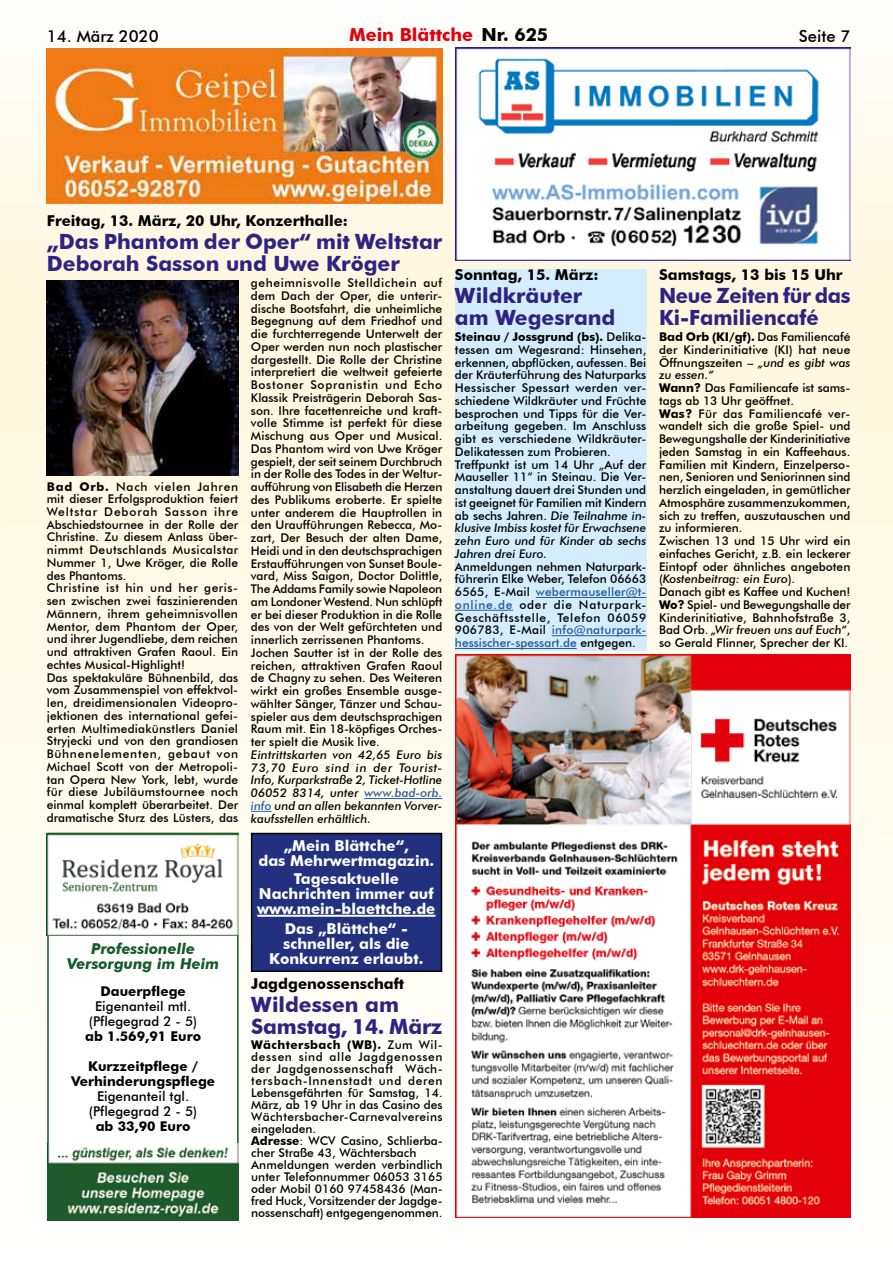
<style>
.page{position:relative;width:893px;height:1263px;background:#fff}
.page>*{position:absolute;margin:0;border:0;box-sizing:border-box;transform-origin:0 0}
.t1{font:700 21px/22.5px "Futura BT";color:#2e2382}
.t2{font:700 21px/22.5px "Futura BT";color:#2e2382;scale:.96 1}
.t3{font:700 18px "Futura BT";color:#e3000b}
.t4{font:500 16.5px "Futura BT";color:#000}
.t5{font:700 15px/15px "Futura BT";color:#fff;text-align:center}
.t6{font:700 15px "Futura BT";color:#000}
.t7{font:italic 700 15px/15px "Futura BT";color:#175a2a;text-align:center}
.t8{font:700 13.5px/15px "Futura BT";color:#000;text-align:center}
.t9{font:500 13.5px/15px "Futura BT";color:#000;text-align:center}
.t10{font:500 12px/12.8px "Futura BT";color:#000}
.t11{font:italic 500 12px/12.8px "Futura BT";color:#000;text-align:justify}
.s1{color:#000}
.s2{color:#22599b}
.s3{font-weight:700}
.s4{font-style:italic}
</style>
<div class="page">
<img style="left:0;top:47px;width:893px;height:1174px">
<img style="left:455px;top:655px;width:395px;height:562px">
<div style="left:252px;top:833px;width:189px;height:138px;background:#21317f"></div>
<div style="left:251px;top:833px;width:191px;height:139px;border:2px solid #000"></div>
<hr style="left:257px;top:915px;width:178px;height:2px;background:#fff">
<div style="left:47px;top:833px;width:192px;height:387px;background:#fff;border:2px solid #175a2a"></div>
<img style="left:47px;top:833px;width:191px;height:102px">
<img style="left:47px;top:1144px;width:192px;height:76px">
<img style="left:47px;top:49px;width:395px;height:154px">
<img style="left:47px;top:280px;width:191px;height:196px">
<hr style="left:364px;top:798px;width:78px;height:1px;background:#22599b">
<svg style="left:251px;top:811px;width:21px;height:1px"></svg>
<div style="left:455px;top:269px;width:191px;height:381px;background:#d4edfc"></div>
<hr style="left:536px;top:597px;width:110px;height:1px;background:#22599b">
<hr style="left:455px;top:610px;width:58px;height:1px;background:#22599b">
<hr style="left:552px;top:635px;width:94px;height:1px;background:#22599b">
<hr style="left:455px;top:648px;width:122px;height:1px;background:#22599b">
<img style="left:455px;top:48px;width:395px;height:213px">
<h3 class="t4" style="left:47px;top:26px;width:114px">14. März 2020</h3>
<h2 class="t3" style="left:349px;top:24px;width:201px">Mein Blättche <span class="s1">Nr. 625</span></h2>
<h3 class="t4" style="left:799px;top:26px;width:53px">Seite 7</h3>
<p class="t6" style="left:47px;top:212px;width:303px">Freitag, 13. März, 20 Uhr, Konzerthalle:</p>
<h1 class="t1" style="left:47px;top:230px;width:397px">„Das Phantom der Oper“ mit Weltstar<br>Deborah Sasson und Uwe Kröger</h1>
<p class="t10" style="left:251px;top:276px;width:193px">geheimnisvolle Stelldichein auf dem Dach der Oper, die unterir&shy;dische Bootsfahrt, die unheimliche Begegnung auf dem Friedhof und die furchterregende Unterwelt der Oper werden nun noch plastischer dargestellt. Die Rolle der Christine interpretiert die weltweit gefeierte Bostoner Sopranistin und Echo Klassik Preisträgerin Deborah Sas&shy;son. Ihre facettenreiche und kraft&shy;volle Stimme ist perfekt für diese Mischung aus Oper und Musical.<br>Das Phantom wird von Uwe Kröger gespielt, der seit seinem Durchbruch in der Rolle des Todes in der Weltur&shy;aufführung von Elisabeth die Herzen des Publikums eroberte. Er spielte unter anderem die Hauptrollen in den Uraufführungen Rebecca, Mo&shy;zart, Der Besuch der alten Dame, Heidi und in den deutschsprachigen Erstaufführungen von Sunset Boule&shy;vard, Miss Saigon, Doctor Dolittle, The Addams Family sowie Napoleon am Londoner Westend. Nun schlüpft er bei dieser Produktion in die Rolle des von der Welt gefürchteten und innerlich zerrissenen Phantoms.<br>Jochen Sautter ist in der Rolle des reichen, attraktiven Grafen Raoul de Chagny zu sehen. Des Weiteren wirkt ein großes Ensemble ausge&shy;wählter Sänger, Tänzer und Schau&shy;spieler aus dem deutschsprachigen Raum mit. Ein 18-köpfiges Orches&shy;ter spielt die Musik live.</p>
<p class="t11" style="left:251px;top:748px;width:193px">Eintrittskarten von 42,65 Euro bis 73,70 Euro sind in der Tourist-Info, Kurparkstraße 2, Ticket-Hotline 06052 8314, unter <span class="s2">www.bad-orb. info</span> und an allen bekannten Vorver&shy;kaufsstellen erhältlich.</p>
<p class="t10" style="left:47px;top:480px;width:193px"><span class="s3">Bad Orb.</span> Nach vielen Jahren mit dieser Erfolgsproduktion feiert<br>Weltstar Deborah Sasson ihre<br>Abschiedstournee in der Rolle der<br>Christine. Zu diesem Anlass über&shy;nimmt Deutschlands Musicalstar<br>Nummer 1, Uwe Kröger, die Rolle des Phantoms.<br>Christine ist hin und her geris&shy;sen zwischen zwei faszinierenden<br>Männern, ihrem geheimnisvollen<br>Mentor, dem Phantom der Oper, und ihrer Jugendliebe, dem reichen und attraktiven Grafen Raoul. Ein echtes Musical-Highlight!<br>Das spektakuläre Bühnenbild, das vom Zusammenspiel von effektvol&shy;len, dreidimensionalen Videopro&shy;jektionen des international gefei&shy;erten Multimediakünstlers Daniel<br>Stryjecki und von den grandiosen<br>Bühnenelementen, gebaut von<br>Michael Scott von der Metropoli&shy;tan Opera New York, lebt, wurde für diese Jubiläumstournee noch einmal komplett überarbeitet. Der dramatische Sturz des Lüsters, das</p>
<p class="t7" style="left:67px;top:941px;width:154px">Professionelle<br>Versorgung im Heim</p>
<p class="t8" style="left:100px;top:984px;width:87px">Dauerpflege</p>
<p class="t9" style="left:89px;top:999px;width:110px">Eigenanteil mtl. (Pflegegrad 2 - 5)</p>
<p class="t8" style="left:85px;top:1029px;width:117px">ab 1.569,91 Euro</p>
<p class="t8" style="left:71px;top:1059px;width:145px">Kurzzeitpflege /<br>Verhinderungspflege</p>
<p class="t9" style="left:89px;top:1089px;width:110px">Eigenanteil tgl. (Pflegegrad 2 - 5)</p>
<p class="t8" style="left:96px;top:1119px;width:96px">ab 33,90 Euro</p>
<p class="t5" style="left:258px;top:838px;width:177px">„Mein Blättche“,<br>das Mehrwertmagazin.</p>
<p class="t5" style="left:257px;top:871px;width:180px">Tagesaktuelle<br>Nachrichten immer auf www.mein-blaettche.de</p>
<p class="t5" style="left:269px;top:920px;width:156px">Das „Blättche“ - schneller, als die<br>Konkurrenz erlaubt.</p>
<p class="t6" style="left:251px;top:975px;width:154px">Jagdgenossenschaft</p>
<h1 class="t1" style="left:251px;top:993px;width:193px">Wildessen am<br>Samstag, 14. März</h1>
<p class="t10" style="left:251px;top:1039px;width:193px;line-height:12px"><span class="s3">Wächtersbach (WB).</span> Zum Wil&shy;dessen sind alle Jagdgenossen der Jagdgenossenschaft Wäch&shy;tersbach-Innenstadt und deren<br>Lebensgefährten für Samstag, 14.<br>März, ab 19 Uhr in das Casino des<br>Wächtersbacher-Carnevalvereins eingeladen.<br><span class="s3">Adresse</span>: WCV Casino, Schlierba&shy;cher Straße 43, Wächtersbach<br>Anmeldungen werden verbindlich unter Telefonnummer 06053 3165 oder Mobil 0160 97458436 (Man&shy;fred Huck, Vorsitzender der Jagdge&shy;nossenschaft) entgegengenommen.</p>
<p class="t6" style="left:455px;top:266px;width:145px">Sonntag, 15. März:</p>
<h1 class="t1" style="left:455px;top:284px;width:162px">Wildkräuter am Wegesrand</h1>
<p class="t10" style="left:455px;top:330px;width:193px"><span class="s3">Steinau / Jossgrund (bs).</span> Delika&shy;tessen am Wegesrand: Hinsehen, erkennen, abpflücken, aufessen. Bei der Kräuterführung des Naturparks Hessischer Spessart werden ver&shy;schiedene Wildkräuter und Früchte besprochen und Tipps für die Ver&shy;arbeitung gegeben. Im Anschluss gibt es verschiedene Wildkräuter-Delikatessen zum Probieren.<br>Treffpunkt ist um 14 Uhr „Auf der Mauseller 11“ in Steinau. Die Ver&shy;anstaltung dauert drei Stunden und ist geeignet für Familien mit Kindern ab sechs Jahren. <span class="s4">Die Teilnahme in&shy;klusive Imbiss kostet für Erwachsene zehn Euro und für Kinder ab sechs Jahren drei Euro.</span></p>
<p class="t10" style="left:455px;top:560px;width:193px;text-align:justify">Anmeldungen nehmen Naturpark&shy;führerin Elke Weber, Telefon 06663<br>6565, E-Mail <span class="s2">webermauseller@t&shy;online.de</span> oder die Naturpark-Geschäftsstelle, Telefon 06059<br>906783, E-Mail <span class="s2">info@naturpark&shy;hessischer-spessart.de</span> entgegen.</p>
<p class="t6" style="left:659px;top:266px;width:185px">Samstags, 13 bis 15 Uhr</p>
<h1 class="t2" style="left:659px;top:284px;width:201px">Neue Zeiten für das<br>Ki-Familiencafé</h1>
<p class="t10" style="left:659px;top:330px;width:193px"><span class="s3">Bad Orb (KI/gf).</span> Das Familiencafé der Kinderinitiative (KI) hat neue<br>Öffnungszeiten – <span class="s4">„und es gibt was zu essen.“<br></span><span class="s3">Wann?</span> Das Familiencafe ist sams&shy;tags ab 13 Uhr geöffnet.<br><span class="s3">Was?</span> Für das Familiencafé ver&shy;wandelt sich die große Spiel- und<br>Bewegungshalle der Kinderinitiative jeden Samstag in ein Kaffeehaus.<br>Familien mit Kindern, Einzelperso&shy;nen, Senioren und Seniorinnen sind herzlich eingeladen, in gemütlicher<br>Atmosphäre zusammenzukommen, sich zu treffen, auszutauschen und zu informieren.<br>Zwischen 13 und 15 Uhr wird ein einfaches Gericht, z.B. ein leckerer<br>Eintopf oder ähnliches angeboten (<span class="s4">Kostenbeitrag: ein Euro</span>).<br>Danach gibt es Kaffee und Kuchen!<br><span class="s3">Wo?</span> Spiel- und Bewegungshalle der<br>Kinderinitiative, Bahnhofstraße 3,<br>Bad Orb. <span class="s4">„Wir freuen uns auf Euch“</span>, so Gerald Flinner, Sprecher der KI.</p>
</div>
